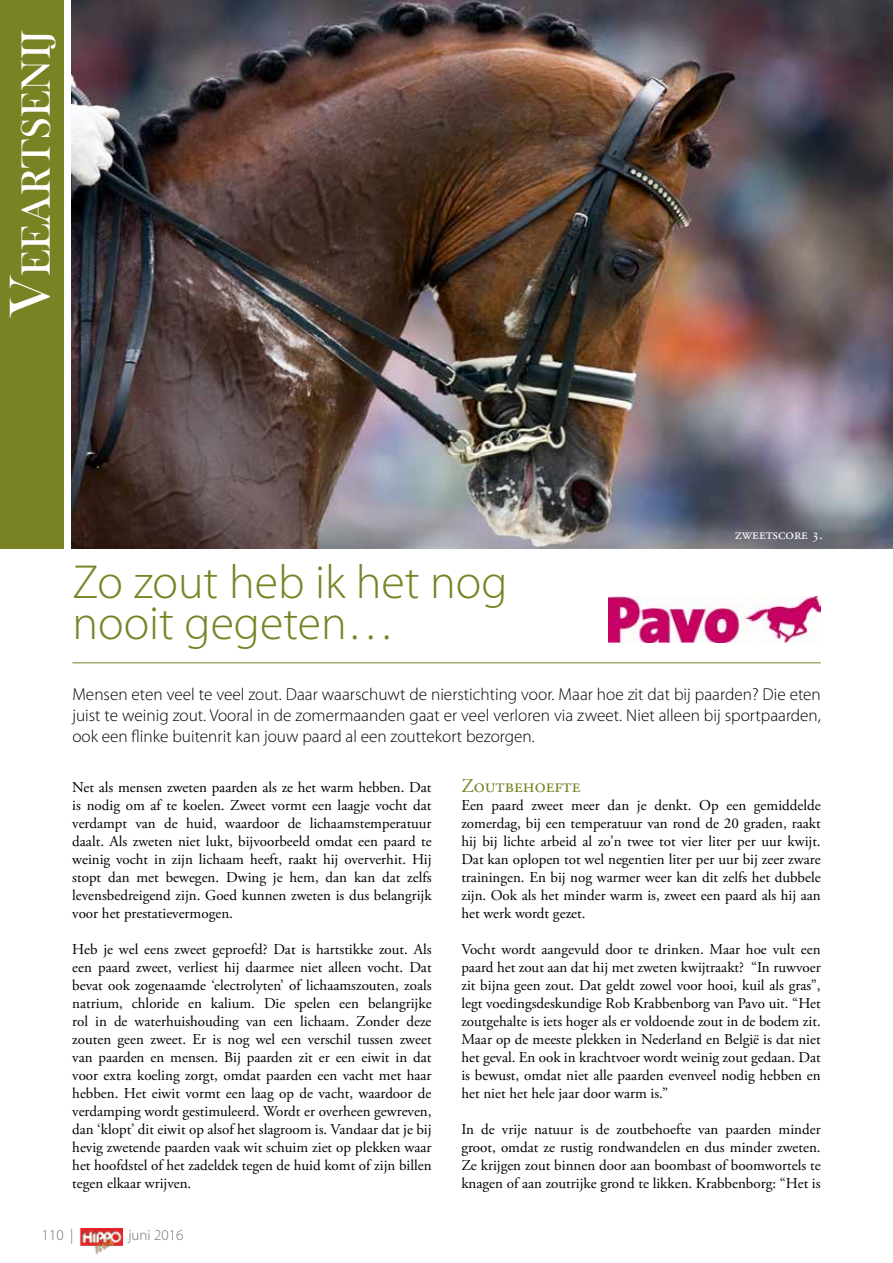
<style>
.page{position:relative;width:893px;height:1263px;background:#fff}
.page>*{position:absolute;margin:0;border:0;box-sizing:border-box;transform-origin:0 0}
.t1{font:300 48px/40.5px "Myriad Pro";color:#798324}
.t2{font:42px "Bask Old Face";color:#fff}
.t3{font:19.5px "Adobe Garamond Pro";color:#798324}
.t4{font:300 17.25px/21px "Myriad Pro";color:#000;text-align:justify}
.t5{font:15px/18px "Adobe Garamond Pro";letter-spacing:-.01em;color:#000;text-align:justify}
.t6{font:300 15px "Myriad Pro";color:#747273}
.t7{font:15px "Adobe Garamond Pro";color:#fff}
.s1{font-size:60px}
</style>
<div class="page">
<img style="left:80px;top:1229px;width:42px;height:26px">
<div style="left:0;top:0;width:64px;height:549px;background:#798324"></div>
<img style="left:72px;top:0;width:821px;height:549px">
<hr style="left:72px;top:662px;width:749px;height:1px;background:#798324">
<img style="left:609px;top:596px;width:212px;height:46px">
<h2 class="t2" style="left:13px;top:317px;width:293px;rotate:-90deg"><span class="s1">V</span>eeartsenij</h2>
<h1 class="t1" style="left:72px;top:562px;width:437px">Zo zout heb ik het nog nooit gegeten…</h1>
<p class="t7" style="left:735px;top:525px;width:90px">zweetscore 3.</p>
<p class="t4" style="left:72px;top:683px;width:750px">Mensen eten veel te veel zout. Daar waarschuwt de nierstichting voor. Maar hoe zit dat bij paarden? Die eten juist te weinig zout. Vooral in de zomermaanden gaat er veel verloren via zweet. Niet alleen bij sportpaarden, ook een flinke buitenrit kan jouw paard al een zouttekort bezorgen.</p>
<p class="t5" style="left:72px;top:779px;width:361px">Net als mensen zweten paarden als ze het warm hebben. Dat is nodig om af te koelen. Zweet vormt een laagje vocht dat verdampt van de huid, waardoor de lichaamstemperatuur daalt. Als zweten niet lukt, bijvoorbeeld omdat een paard te weinig vocht in zijn lichaam heeft, raakt hij oververhit. Hij stopt dan met bewegen. Dwing je hem, dan kan dat zelfs levensbedreigend zijn. Goed kunnen zweten is dus belangrijk voor het prestatievermogen.</p>
<p class="t5" style="left:72px;top:941px;width:361px">Heb je wel eens zweet geproefd? Dat is hartstikke zout. Als een paard zweet, verliest hij daarmee niet alleen vocht. Dat bevat ook zogenaamde ‘electrolyten’ of lichaamszouten, zoals natrium, chloride en kalium. Die spelen een belangrijke rol in de waterhuishouding van een lichaam. Zonder deze zouten geen zweet. Er is nog wel een verschil tussen zweet van paarden en mensen. Bij paarden zit er een eiwit in dat voor extra koeling zorgt, omdat paarden een vacht met haar hebben. Het eiwit vormt een laag op de vacht, waardoor de verdamping wordt gestimuleerd. Wordt er overheen gewreven, dan ‘klopt’ dit eiwit op alsof het slagroom is. Vandaar dat je bij hevig zwetende paarden vaak wit schuim ziet op plekken waar het hoofdstel of het zadeldek tegen de huid komt of zijn billen tegen elkaar wrijven.</p>
<h3 class="t3" style="left:461px;top:774px;width:121px">Zoutbehoefte</h3>
<p class="t5" style="left:461px;top:797px;width:361px">Een paard zweet meer dan je denkt. Op een gemiddelde zomerdag, bij een temperatuur van rond de 20 graden, raakt hij bij lichte arbeid al zo’n twee tot vier liter per uur kwijt.<br>Dat kan oplopen tot wel negentien liter per uur bij zeer zware trainingen. En bij nog warmer weer kan dit zelfs het dubbele zijn. Ook als het minder warm is, zweet een paard als hij aan het werk wordt gezet.</p>
<p class="t5" style="left:461px;top:941px;width:361px">Vocht wordt aangevuld door te drinken. Maar hoe vult een paard het zout aan dat hij met zweten kwijtraakt? “In ruwvoer zit bijna geen zout. Dat geldt zowel voor hooi, kuil als gras”, legt voedingsdeskundige Rob Krabbenborg van Pavo uit. “Het zoutgehalte is iets hoger als er voldoende zout in de bodem zit.<br>Maar op de meeste plekken in Nederland en België is dat niet het geval. En ook in krachtvoer wordt weinig zout gedaan. Dat is bewust, omdat niet alle paarden evenveel nodig hebben en het niet het hele jaar door warm is.”</p>
<p class="t5" style="left:461px;top:1121px;width:361px">In de vrije natuur is de zoutbehoefte van paarden minder groot, omdat ze rustig rondwandelen en dus minder zweten.<br>Ze krijgen zout binnen door aan boombast of boomwortels te knagen of aan zoutrijke grond te likken. Krabbenborg: “Het is</p>
<p class="t6" style="left:42px;top:1226px;width:33px">110 |</p>
<p class="t6" style="left:128px;top:1226px;width:56px">juni 2016</p>
</div>
